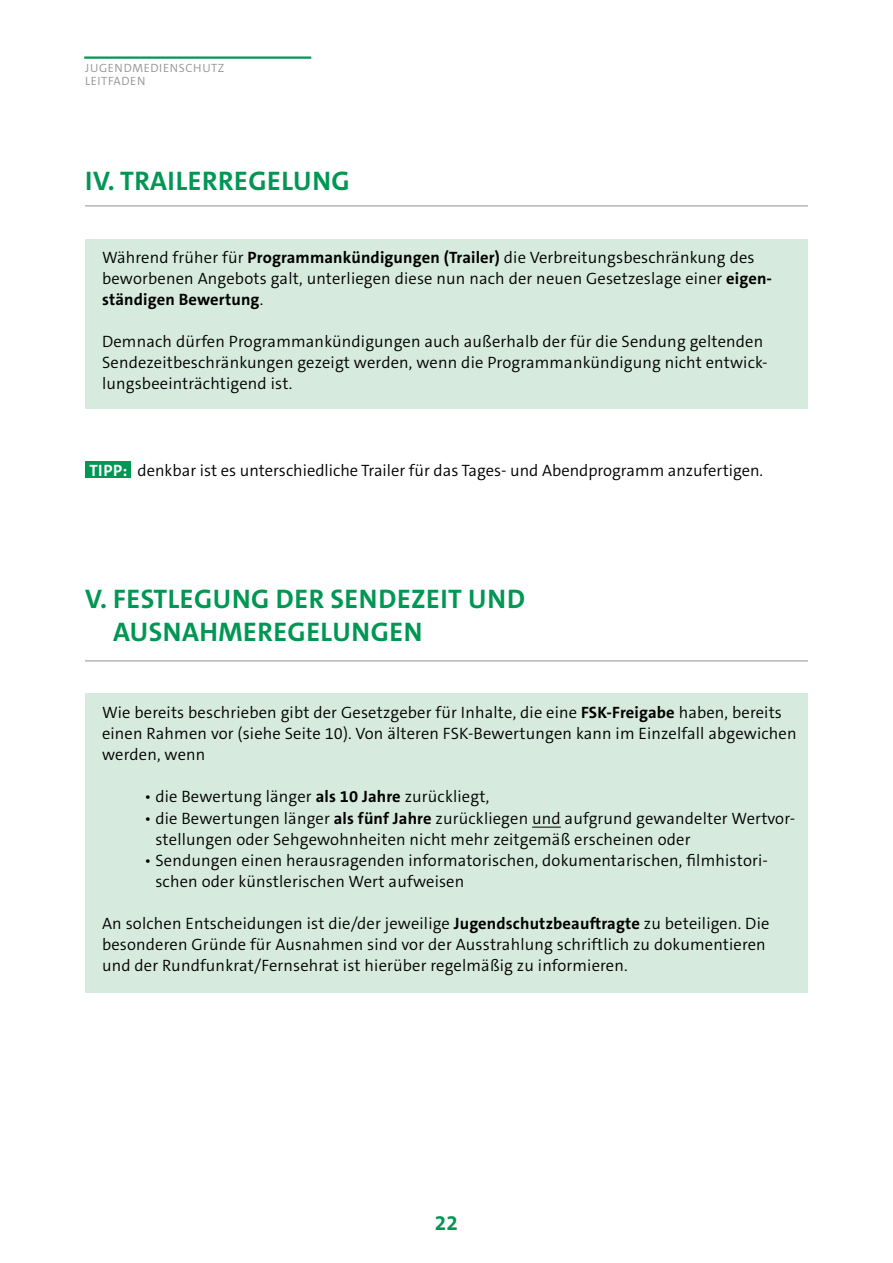
<style>
.page{position:relative;width:893px;height:1263px;background:#fff}
.page>*{position:absolute;margin:0;border:0;box-sizing:border-box;transform-origin:0 0}
.t1{font:700 27px/32.4px "The Sans C5";letter-spacing:.02em;color:#009654}
.t2{font:700 21px "The Sans C5";color:#009654}
.t3{font:300 16.5px/21px "The Sans C5";letter-spacing:.01em;color:#000}
.t4{font:300 12px/13.5px "The Sans C5";letter-spacing:.05em;color:#919291}
.s1{font-weight:700}
.s2{font-weight:700;color:#fff}
</style>
<div class="page">
<hr style="left:84px;top:56px;width:227px;height:3px;background:#009654">
<div style="left:85px;top:239px;width:723px;height:169px;background:#d6eadd"></div>
<div style="left:85px;top:693px;width:723px;height:299px;background:#d6eadd"></div>
<hr style="left:85px;top:205px;width:723px;height:1px;background:#919291">
<hr style="left:85px;top:660px;width:723px;height:1px;background:#919291">
<svg style="left:532px;top:827px;width:29px;height:1px"></svg>
<div style="left:85px;top:461px;width:45px;height:17px;background:#009654"></div>
<p class="t4" style="left:85px;top:61px;width:141px">JUGENDMEDIENSCHUTZ<br>LEITFADEN</p>
<h1 class="t1" style="left:85px;top:165px;width:266px">IV. TRAILERREGELUNG</h1>
<p class="t3" style="left:102px;top:247px;width:672px">Während früher für <span class="s1">Programmankündigungen (Trailer)</span> die Verbreitungsbeschränkung des beworbenen Angebots galt, unterliegen diese nun nach der neuen Gesetzeslage einer <span class="s1">eigen&shy;ständigen Bewertung</span>.</p>
<p class="t3" style="left:102px;top:331px;width:667px">Demnach dürfen Programmankündigungen auch außerhalb der für die Sendung geltenden<br>Sendezeitbeschränkungen gezeigt werden, wenn die Programmankündigung nicht entwick&shy;lungsbeeinträchtigend ist.</p>
<p class="t3" style="left:89px;top:460px;width:675px"><span class="s2">TIPP:</span> denkbar ist es unterschiedliche Trailer für das Tages- und Abendprogramm anzufertigen.</p>
<h1 class="t1" style="left:113px;top:583px;width:413px;text-indent:-28px">V. FESTLEGUNG DER SENDEZEIT UND<br>AUSNAHMEREGELUNGEN</h1>
<p class="t3" style="left:102px;top:702px;width:696px">Wie bereits beschrieben gibt der Gesetzgeber für Inhalte, die eine <span class="s1">FSK-Freigabe</span> haben, bereits einen Rahmen vor (siehe Seite 10). Von älteren FSK-Bewertungen kann im Einzelfall abgewichen werden, wenn</p>
<p class="t3" style="left:145px;top:786px;width:346px">• die Bewertung länger <span class="s1">als 10 Jahre</span> zurückliegt,</p>
<p class="t3" style="left:155px;top:807px;width:641px;text-indent:-11px">• die Bewertungen länger <span class="s1">als fünf Jahre</span> zurückliegen und aufgrund gewandelter Wertvor&shy;stellungen oder Sehgewohnheiten nicht mehr zeitgemäß erscheinen oder</p>
<p class="t3" style="left:155px;top:849px;width:614px;text-indent:-11px">• Sendungen einen herausragenden informatorischen, dokumentarischen, filmhistori&shy;schen oder künstlerischen Wert aufweisen</p>
<p class="t3" style="left:102px;top:912px;width:669px">An solchen Entscheidungen ist die/der jeweilige <span class="s1">Jugendschutzbeauftragte</span> zu beteiligen. Die besonderen Gründe für Ausnahmen sind vor der Ausstrahlung schriftlich zu dokumentieren und der Rundfunkrat/Fernsehrat ist hierüber regelmäßig zu informieren.</p>
<p class="t2" style="left:435px;top:1209px;width:25px">22</p>
</div>
